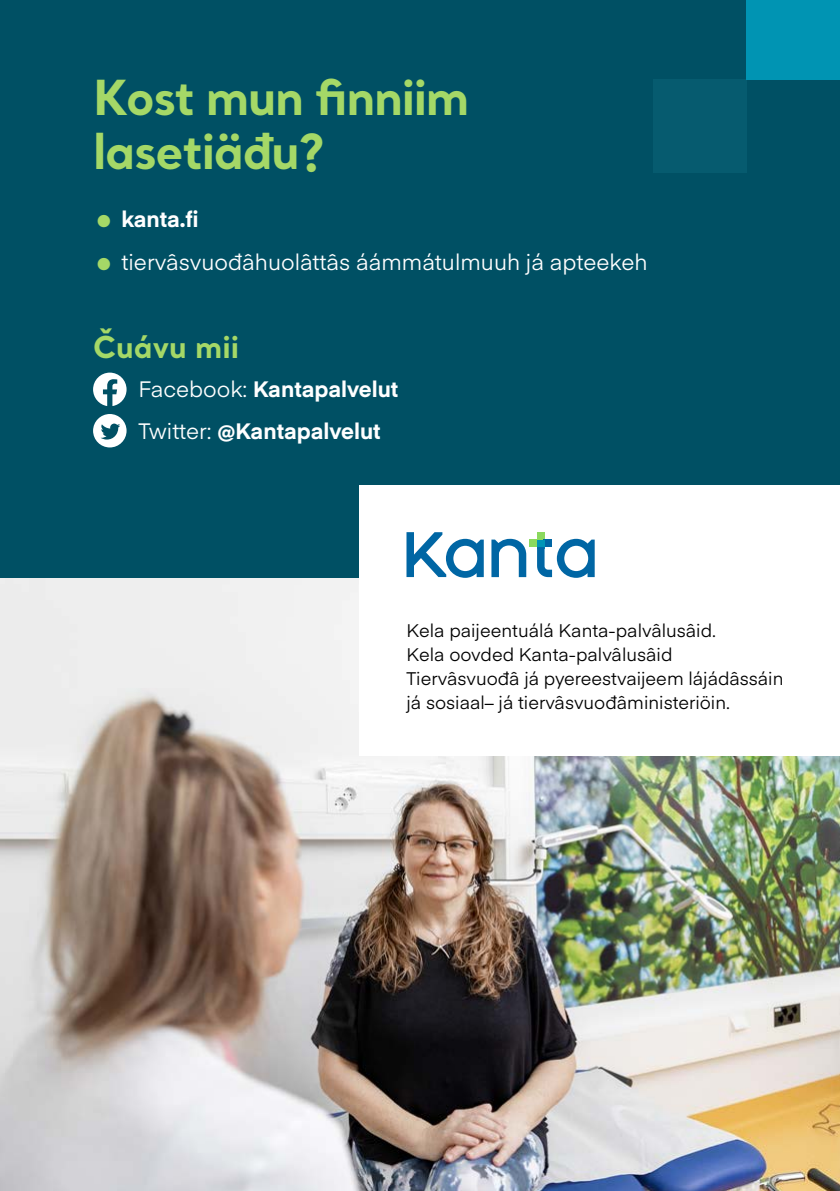
<style>
.page{position:relative;width:840px;height:1191px;background:#fff}
.page>*{position:absolute;margin:0;border:0;box-sizing:border-box;transform-origin:0 0}
.t1{font:700 48px/54px "Santral";letter-spacing:-.025em;color:#a5d867}
.t2{font:700 30px "Santral";color:#a5d867}
.t3{font:700 22px "Eina 01";color:#fff}
.t4{font:22px "Eina 01";color:#fff}
.Body_text_1{font:18px/24px "Eina 01";color:#000}
.s1{font-size:41.8px;color:#a5d867}
.s2{font-weight:400;font-size:41.8px;color:#005064}
.s3{font-weight:400}
</style>
<div class="page">
<img style="left:0;top:577px;width:839px;height:614px">
<div style="left:0;top:0;width:839px;height:577px;background:#005064"></div>
<div style="left:653px;top:80px;width:93px;height:93px;background:#065b6f"></div>
<div style="left:746px;top:0;width:93px;height:80px;background:#0094b3"></div>
<div style="left:359px;top:485px;width:480px;height:271px;background:#fff"></div>
<div style="left:536px;top:532px;width:8px;height:9px;background:#8bd95e"></div>
<div style="left:529px;top:539px;width:9px;height:8px;background:#8bd95e"></div>
<svg style="left:491px;top:539px;width:35px;height:38px"></svg>
<svg style="left:537px;top:539px;width:57px;height:39px"></svg>
<svg style="left:406px;top:532px;width:77px;height:46px"></svg>
<svg style="left:93px;top:414px;width:33px;height:33px"></svg>
<svg style="left:93px;top:372px;width:33px;height:34px"></svg>
<h2 class="t1" style="left:93px;top:69px;width:377px">Kost mun finniim lasetiäđu?</h2>
<p class="t3" style="left:93px;top:203px;width:107px"><span class="s1">•</span> kanta.fi</p>
<p class="t4" style="left:93px;top:245px;width:555px"><span class="s1">•</span> tiervâsvuođâhuolâttâs áámmátulmuuh já apteekeh</p>
<h3 class="t2" style="left:93px;top:326px;width:147px">Čuávu mii</h3>
<p class="t3" style="left:110px;top:373px;width:289px"><span class="s2">•</span> <span class="s3">Facebook:</span> Kantapalvelut</p>
<p class="t3" style="left:110px;top:415px;width:272px"><span class="s2">•</span> <span class="s3">Twitter:</span> @Kantapalvelut</p>
<p class="Body_text_1" style="left:406px;top:618px;width:378px">Kela paijeentuálá Kanta-palvâlusâid.<br>Kela oovded Kanta-palvâlusâid Tiervâsvuođâ já pyereestvaijeem lájádâssáin já sosiaal– já tiervâsvuođâministeriöin.</p>
</div>
